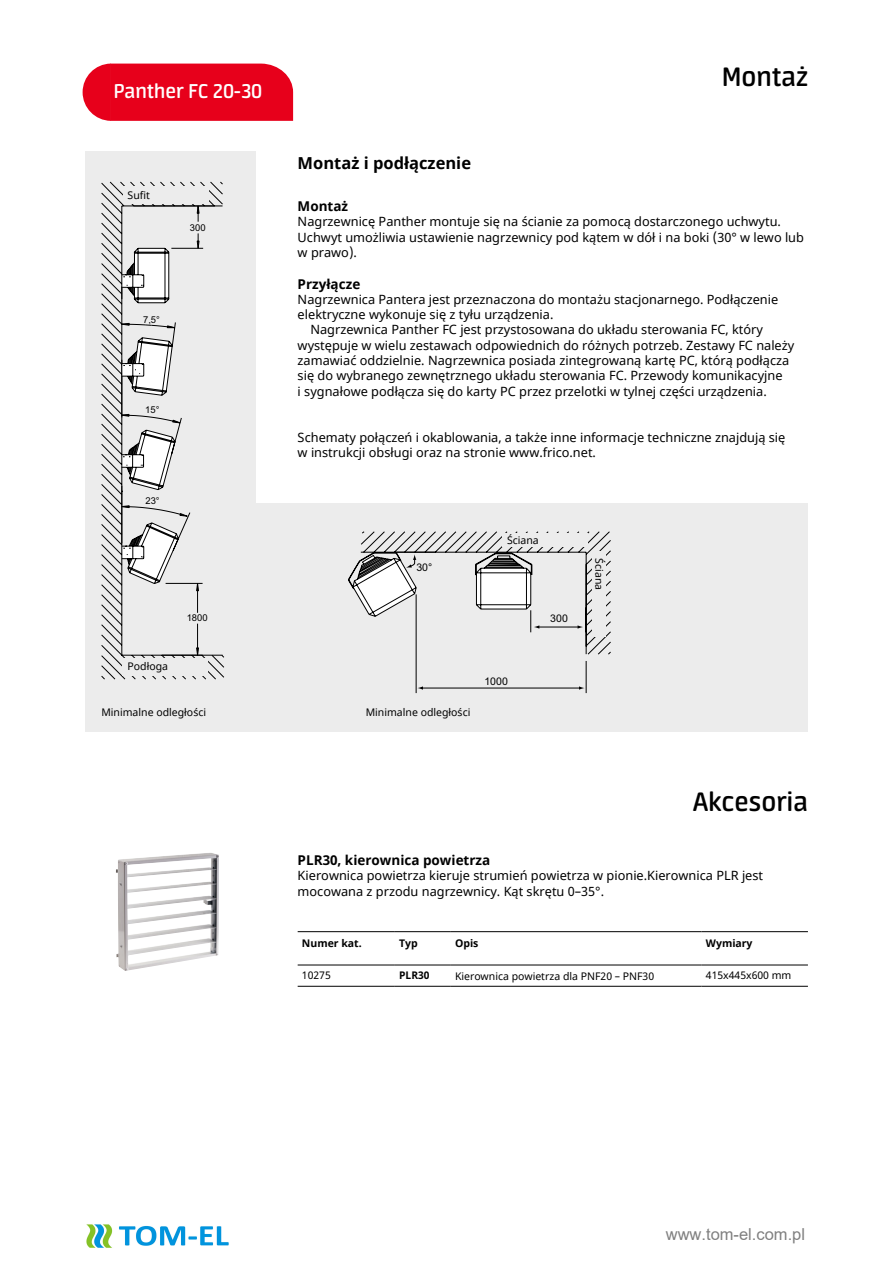
<style>
.page{position:relative;width:893px;height:1263px;background:#fff}
.page>*{position:absolute;margin:0;border:0;box-sizing:border-box;transform-origin:0 0}
.t1{font:600 30px "Neuron";color:#000}
.t2{font:600 22.5px "Neuron";color:#fff}
.t3{font:700 16.5px "Noto Sans";color:#000}
.t4{font:16.5px "Arial";color:#808080}
.t5{font:700 13.5px "Noto Sans";color:#000}
.t6{font:12.75px/15.3px "Noto Sans";color:#000}
.t7{font:10.5px "Noto Sans";color:#000}
.t8{font:700 10.5px "Noto Sans";color:#000}
.t9{font:10.5px "Arial";color:#000}
.t10{font:9.45px "Arial";color:#000}
</style>
<div class="page">
<img style="left:116px;top:853px;width:103px;height:118px">
<div style="left:83px;top:64px;width:210px;height:57px;background:#e7001b"></div>
<div style="left:85px;top:151px;width:170px;height:580px;background:#ececec"></div>
<div style="left:255px;top:503px;width:553px;height:228px;background:#ececec"></div>
<hr style="left:298px;top:931px;width:97px;height:1px;background:#000">
<hr style="left:395px;top:931px;width:55px;height:1px;background:#000">
<hr style="left:450px;top:931px;width:252px;height:1px;background:#000">
<hr style="left:702px;top:931px;width:106px;height:1px;background:#000">
<hr style="left:298px;top:965px;width:97px;height:1px;background:#000">
<hr style="left:395px;top:965px;width:55px;height:1px;background:#000">
<hr style="left:450px;top:965px;width:252px;height:1px;background:#000">
<hr style="left:702px;top:965px;width:106px;height:1px;background:#000">
<hr style="left:298px;top:986px;width:97px;height:1px;background:#000">
<hr style="left:395px;top:986px;width:55px;height:1px;background:#000">
<hr style="left:450px;top:986px;width:252px;height:1px;background:#000">
<hr style="left:702px;top:986px;width:106px;height:1px;background:#000">
<svg style="left:101px;top:182px;width:123px;height:497px"></svg>
<svg style="left:348px;top:531px;width:263px;height:163px"></svg>
<div style="left:123px;top:186px;width:85px;height:17px;background:#ececec"></div>
<div style="left:122px;top:658px;width:85px;height:17px;background:#ececec"></div>
<div style="left:502px;top:533px;width:86px;height:14px;background:#ececec"></div>
<div style="left:593px;top:551px;width:13px;height:86px;background:#ececec"></div>
<img style="left:86px;top:1224px;width:143px;height:24px">
<h2 class="t2" style="left:114px;top:79px;width:150px">Panther FC 20-30</h2>
<p class="t7" style="left:128px;top:188px;width:24px">Sufit</p>
<p class="t10" style="left:190px;top:221px;width:17px">300</p>
<p class="t10" style="left:143px;top:313px;width:18px">7,5°</p>
<p class="t10" style="left:145px;top:403px;width:16px">15°</p>
<p class="t10" style="left:145px;top:494px;width:16px">23°</p>
<p class="t7" style="left:128px;top:659px;width:42px">Podłoga</p>
<p class="t10" style="left:187px;top:612px;width:22px">1800</p>
<h1 class="t1" style="left:722px;top:60px;width:87px">Montaż</h1>
<p class="t3" style="left:298px;top:151px;width:175px">Montaż i podłączenie</p>
<p class="t5" style="left:298px;top:197px;width:52px">Montaż</p>
<p class="t6" style="left:298px;top:215px;width:508px">Nagrzewnicę Panther montuje się na ścianie za pomocą dostarczonego uchwytu.<br>Uchwyt umożliwia ustawienie nagrzewnicy pod kątem w dół i na boki (30° w lewo lub w prawo).</p>
<p class="t5" style="left:298px;top:274px;width:64px">Przyłącze</p>
<p class="t6" style="left:298px;top:292px;width:482px">Nagrzewnica Pantera jest przeznaczona do montażu stacjonarnego. Podłączenie elektryczne wykonuje się z tyłu urządzenia.</p>
<p class="t6" style="left:298px;top:323px;width:498px;text-indent:13px">Nagrzewnica Panther FC jest przystosowana do układu sterowania FC, który występuje w wielu zestawach odpowiednich do różnych potrzeb. Zestawy FC należy zamawiać oddzielnie. Nagrzewnica posiada zintegrowaną kartę PC, którą podłącza się do wybranego zewnętrznego układu sterowania FC. Przewody komunikacyjne<br>i sygnałowe podłącza się do karty PC przez przelotki w tylnej części urządzenia.</p>
<p class="t6" style="left:298px;top:430px;width:489px">Schematy połączeń i okablowania, a także inne informacje techniczne znajdują się w instrukcji obsługi oraz na stronie www.frico.net.</p>
<p class="t9" style="left:416px;top:560px;width:17px">30°</p>
<p class="t7" style="left:507px;top:533px;width:33px">Ściana</p>
<p class="t9" style="left:484px;top:674px;width:25px">1000</p>
<p class="t9" style="left:550px;top:611px;width:19px">300</p>
<p class="t7" style="left:606px;top:558px;width:33px;rotate:90deg">Ściana</p>
<p class="t7" style="left:101px;top:704px;width:106px">Minimalne odległości</p>
<p class="t7" style="left:366px;top:704px;width:106px">Minimalne odległości</p>
<h1 class="t1" style="left:693px;top:785px;width:117px">Akcesoria</h1>
<p class="t5" style="left:298px;top:850px;width:194px">PLR30, kierownica powietrza</p>
<p class="t6" style="left:298px;top:868px;width:467px">Kierownica powietrza kieruje strumień powietrza w pionie.Kierownica PLR jest mocowana z przodu nagrzewnicy. Kąt skrętu 0–35°.</p>
<p class="t8" style="left:302px;top:935px;width:61px">Numer kat.</p>
<p class="t8" style="left:399px;top:935px;width:20px">Typ</p>
<p class="t8" style="left:455px;top:935px;width:25px">Opis</p>
<p class="t8" style="left:706px;top:935px;width:48px">Wymiary</p>
<p class="t7" style="left:455px;top:969px;width:201px">Kierownica powietrza dla PNF20 – PNF30</p>
<p class="t7" style="left:302px;top:968px;width:30px">10275</p>
<p class="t8" style="left:399px;top:968px;width:32px">PLR30</p>
<p class="t7" style="left:706px;top:968px;width:87px">415x445x600 mm</p>
<p class="t4" style="left:666px;top:1223px;width:141px">www.tom-el.com.pl</p>
</div>
